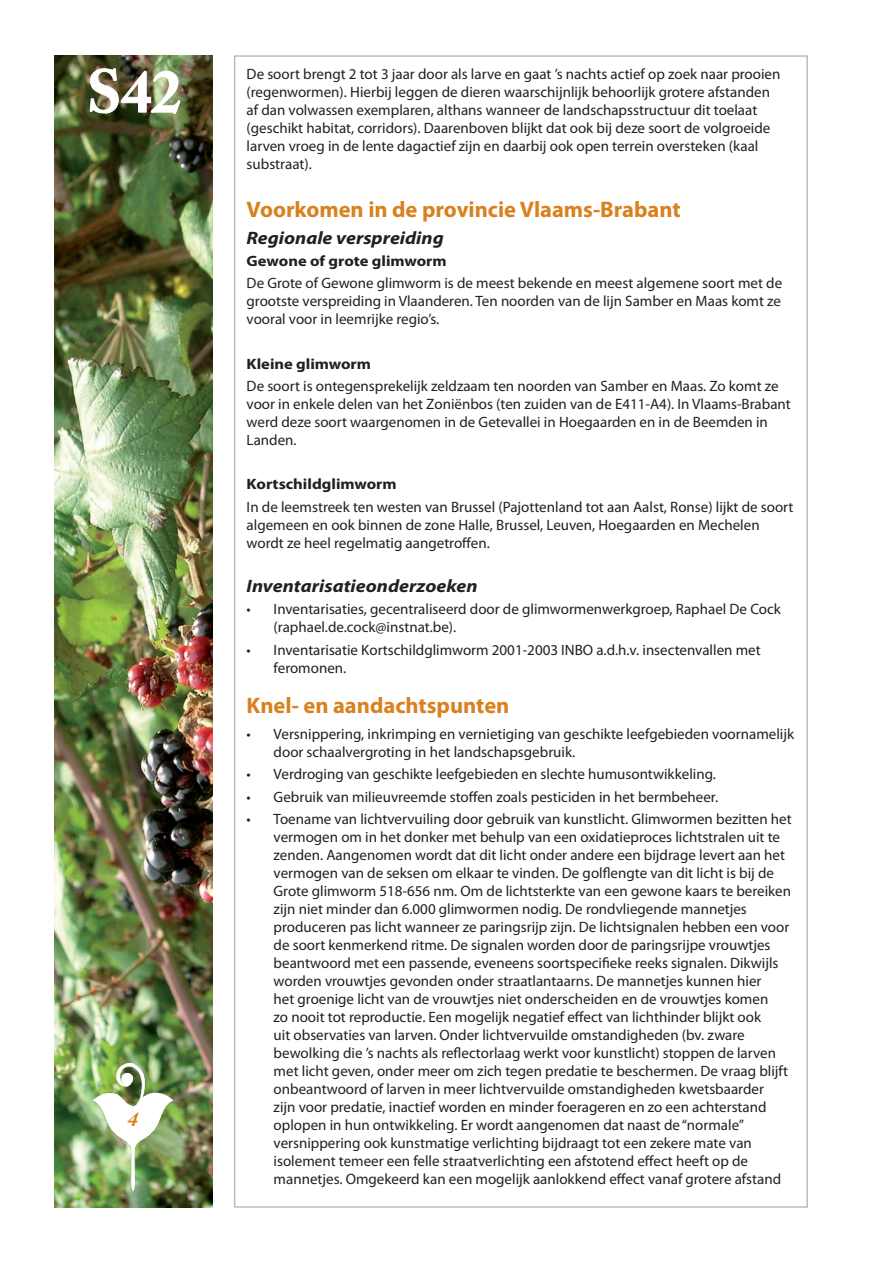
<style>
.page{position:relative;width:893px;height:1263px;background:#fff}
.page>*{position:absolute;margin:0;border:0;box-sizing:border-box;transform-origin:0 0}
.t1{font:700 60px "Adobe Caslon Pro";color:#fff}
.soort1{font:700 22.5px "Myriad Pro";color:#d9811e}
.SOORT_B{font:italic 700 21px "Adobe Caslon Pro";color:#d9811e}
.soort2{font:italic 700 18px "Myriad Pro";color:#231f20;scale:1.1 1}
.soort_opsomming{font:15px/18px "Myriad Pro";color:#231f20}
.soort_alinea{font:15px/18px "Myriad Pro";color:#231f20}
.soort3{font:700 15px "Myriad Pro";color:#231f20;scale:1.1 1}
</style>
<div class="page">
<img style="left:54px;top:55px;width:159px;height:1153px">
<img style="left:89px;top:68px;width:92px;height:46px">
<img style="left:93px;top:1063px;width:81px;height:128px">
<h1 class="t1" style="left:87px;top:56px;width:96px">S42</h1>
<p class="SOORT_B" style="left:127px;top:1107px;width:12px">4</p>
<p class="soort_alinea" style="left:247px;top:65px;width:535px">De soort brengt 2 tot 3 jaar door als larve en gaat ’s nachts actief op zoek naar prooien (regenwormen). Hierbij leggen de dieren waarschijnlijk behoorlijk grotere afstanden af dan volwassen exemplaren, althans wanneer de landschapsstructuur dit toelaat (geschikt habitat, corridors). Daarenboven blijkt dat ook bij deze soort de volgroeide larven vroeg in de lente dagactief zijn en daarbij ook open terrein oversteken (kaal substraat).</p>
<p class="soort1" style="left:247px;top:195px;width:436px">Voorkomen in de provincie Vlaams-Brabant</p>
<p class="soort2" style="left:247px;top:226px;width:181px">Regionale verspreiding</p>
<p class="soort3" style="left:247px;top:251px;width:183px">Gewone of grote glimworm</p>
<p class="soort_alinea" style="left:247px;top:274px;width:537px;text-align:justify">De Grote of Gewone glimworm is de meest bekende en meest algemene soort met de grootste verspreiding in Vlaanderen. Ten noorden van de lijn Samber en Maas komt ze vooral voor in leemrijke regio’s.</p>
<p class="soort3" style="left:247px;top:354px;width:115px">Kleine glimworm</p>
<p class="soort_alinea" style="left:247px;top:377px;width:546px">De soort is ontegensprekelijk zeldzaam ten noorden van Samber en Maas. Zo komt ze voor in enkele delen van het Zoniënbos (ten zuiden van de E411-A4). In Vlaams-Brabant werd deze soort waargenomen in de Getevallei in Hoegaarden en in de Beemden in Landen.</p>
<p class="soort3" style="left:247px;top:475px;width:138px">Kortschildglimworm</p>
<p class="soort_alinea" style="left:247px;top:497px;width:548px">In de leemstreek ten westen van Brussel (Pajottenland tot aan Aalst, Ronse) lijkt de soort algemeen en ook binnen de zone Halle, Brussel, Leuven, Hoegaarden en Mechelen wordt ze heel regelmatig aangetroffen.</p>
<p class="soort2" style="left:247px;top:574px;width:212px">Inventarisatieonderzoeken</p>
<p class="soort_opsomming" style="left:274px;top:600px;width:509px;text-indent:-27px">• Inventarisaties, gecentraliseerd door de glimwormenwerkgroep, Raphael De Cock (raphael.de.cock@instnat.be).</p>
<p class="soort_opsomming" style="left:274px;top:640px;width:489px;text-indent:-27px">• Inventarisatie Kortschildglimworm 2001-2003 INBO a.d.h.v. insectenvallen met feromonen.</p>
<p class="soort1" style="left:247px;top:690px;width:264px">Knel- en aandachtspunten</p>
<p class="soort_opsomming" style="left:274px;top:725px;width:522px;text-indent:-27px">• Versnippering, inkrimping en vernietiging van geschikte leefgebieden voornamelijk door schaalvergroting in het landschapsgebruik.</p>
<p class="soort_opsomming" style="left:247px;top:765px;width:471px">• Verdroging van geschikte leefgebieden en slechte humusontwikkeling.</p>
<p class="soort_opsomming" style="left:247px;top:787px;width:473px">• Gebruik van milieuvreemde stoffen zoals pesticiden in het bermbeheer.</p>
<p class="soort_opsomming" style="left:274px;top:809px;width:520px;text-indent:-27px">• Toename van lichtvervuiling door gebruik van kunstlicht. Glimwormen bezitten het vermogen om in het donker met behulp van een oxidatieproces lichtstralen uit te zenden. Aangenomen wordt dat dit licht onder andere een bijdrage levert aan het vermogen van de seksen om elkaar te vinden. De golflengte van dit licht is bij de Grote glimworm 518-656 nm. Om de lichtsterkte van een gewone kaars te bereiken zijn niet minder dan 6.000 glimwormen nodig. De rondvliegende mannetjes produceren pas licht wanneer ze paringsrijp zijn. De lichtsignalen hebben een voor de soort kenmerkend ritme. De signalen worden door de paringsrijpe vrouwtjes beantwoord met een passende, eveneens soortspecifieke reeks signalen. Dikwijls worden vrouwtjes gevonden onder straatlantaarns. De mannetjes kunnen hier<br>het groenige licht van de vrouwtjes niet onderscheiden en de vrouwtjes komen<br>zo nooit tot reproductie. Een mogelijk negatief effect van lichthinder blijkt ook<br>uit observaties van larven. Onder lichtvervuilde omstandigheden (bv. zware bewolking die ’s nachts als reflectorlaag werkt voor kunstlicht) stoppen de larven met licht geven, onder meer om zich tegen predatie te beschermen. De vraag blijft onbeantwoord of larven in meer lichtvervuilde omstandigheden kwetsbaarder<br>zijn voor predatie, inactief worden en minder foerageren en zo een achterstand oplopen in hun ontwikkeling. Er wordt aangenomen dat naast de “normale” versnippering ook kunstmatige verlichting bijdraagt tot een zekere mate van isolement temeer een felle straatverlichting een afstotend effect heeft op de mannetjes. Omgekeerd kan een mogelijk aanlokkend effect vanaf grotere afstand</p>
</div>
